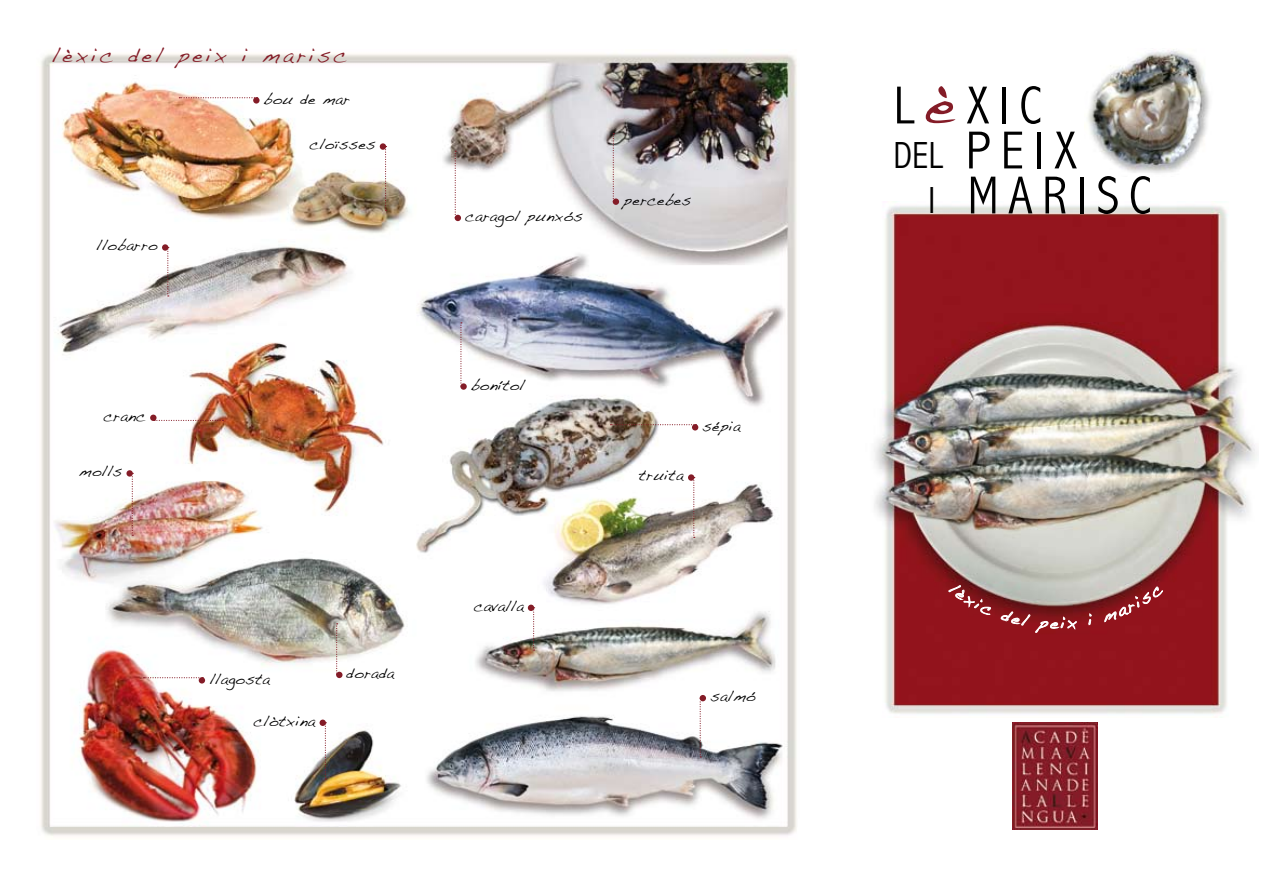
<style>
.page{position:relative;width:1268px;height:893px;background:#fff}
.page>*{position:absolute;margin:0;border:0;box-sizing:border-box;transform-origin:0 0}
.t1{font:300 condensed 54px "Abadi";letter-spacing:.18em;color:#000}
.t2{font:21px "Handwriting Dakota";letter-spacing:.15em;color:#841c27}
.t3{font:15px "Handwriting Dakota";letter-spacing:.03em;color:#000}
.s1{font-family:"Handwriting Dakota";font-weight:400;font-stretch:normal;font-size:63px;color:#841c27}
.s2{font-size:37.8px}
</style>
<div class="page">
<img style="left:1088px;top:49px;width:122px;height:124px">
<img style="left:874px;top:206px;width:383px;height:512px">
<img style="left:1012px;top:723px;width:85px;height:106px">
<img style="left:41px;top:54px;width:756px;height:782px">
<svg style="left:179px;top:97px;width:75px;height:1px"></svg>
<div style="left:253px;top:97px;width:6px;height:7px;background:#841c27;border-radius:50%"></div>
<svg style="left:610px;top:424px;width:83px;height:1px"></svg>
<svg style="left:691px;top:424px;width:7px;height:6px"></svg>
<svg style="left:143px;top:677px;width:62px;height:6px"></svg>
<svg style="left:150px;top:415px;width:73px;height:6px"></svg>
<div style="left:688px;top:474px;width:6px;height:7px;background:#841c27;border-radius:50%"></div>
<svg style="left:693px;top:479px;width:1px;height:59px"></svg>
<div style="left:527px;top:605px;width:7px;height:6px;background:#841c27;border-radius:50%"></div>
<svg style="left:533px;top:609px;width:1px;height:42px"></svg>
<div style="left:319px;top:720px;width:7px;height:6px;background:#841c27;border-radius:50%"></div>
<svg style="left:325px;top:723px;width:1px;height:56px"></svg>
<div style="left:126px;top:470px;width:7px;height:7px;background:#841c27;border-radius:50%"></div>
<svg style="left:132px;top:474px;width:1px;height:62px"></svg>
<div style="left:162px;top:244px;width:6px;height:7px;background:#841c27;border-radius:50%"></div>
<svg style="left:167px;top:247px;width:2px;height:50px"></svg>
<div style="left:379px;top:143px;width:7px;height:7px;background:#841c27;border-radius:50%"></div>
<svg style="left:385px;top:147px;width:1px;height:64px"></svg>
<div style="left:612px;top:198px;width:7px;height:7px;background:#841c27;border-radius:50%"></div>
<svg style="left:612px;top:133px;width:2px;height:69px"></svg>
<div style="left:699px;top:695px;width:7px;height:6px;background:#841c27;border-radius:50%"></div>
<svg style="left:699px;top:698px;width:2px;height:59px"></svg>
<div style="left:454px;top:215px;width:7px;height:6px;background:#841c27;border-radius:50%"></div>
<svg style="left:454px;top:151px;width:2px;height:67px"></svg>
<div style="left:460px;top:383px;width:6px;height:7px;background:#841c27;border-radius:50%"></div>
<svg style="left:460px;top:322px;width:2px;height:65px"></svg>
<svg style="left:336px;top:623px;width:6px;height:55px"></svg>
<svg style="left:948px;top:585px;width:44px;height:31px"></svg>
<svg style="left:1000px;top:609px;width:76px;height:24px;background:#963439"></svg>
<svg style="left:1086px;top:613px;width:6px;height:12px"></svg>
<svg style="left:1102px;top:586px;width:60px;height:37px;background:#9a3c41"></svg>
<h2 class="t2" style="left:52px;top:42px;width:296px">lèxic del peix i marisc</h2>
<p class="t3" style="left:264px;top:90px;width:88px">bou de mar</p>
<p class="t3" style="left:97px;top:236px;width:62px">llobarro</p>
<p class="t3" style="left:103px;top:407px;width:44px">cranc</p>
<p class="t3" style="left:79px;top:462px;width:44px">molls</p>
<p class="t3" style="left:309px;top:135px;width:67px">cloïsses</p>
<p class="t3" style="left:210px;top:670px;width:61px">llagosta</p>
<p class="t3" style="left:346px;top:664px;width:49px">dorada</p>
<p class="t3" style="left:253px;top:712px;width:63px">clòtxina</p>
<p class="t3" style="left:465px;top:207px;width:119px">caragol punxós</p>
<p class="t3" style="left:623px;top:191px;width:69px">percebes</p>
<p class="t3" style="left:471px;top:376px;width:55px">bonítol</p>
<p class="t3" style="left:474px;top:597px;width:51px">cavalla</p>
<p class="t3" style="left:638px;top:466px;width:46px">truita</p>
<p class="t3" style="left:702px;top:417px;width:39px">sépia</p>
<p class="t3" style="left:710px;top:687px;width:46px">salmó</p>
<h1 class="t1" style="left:893px;top:74px;width:149px">L<span class="s1">è</span>XIC</h1>
<h1 class="t1" style="left:893px;top:119px;width:185px"><span class="s2">del</span> PEIX</h1>
<h1 class="t1" style="left:927px;top:164px;width:224px"><span class="s2">i</span> MARISC</h1>
</div>
